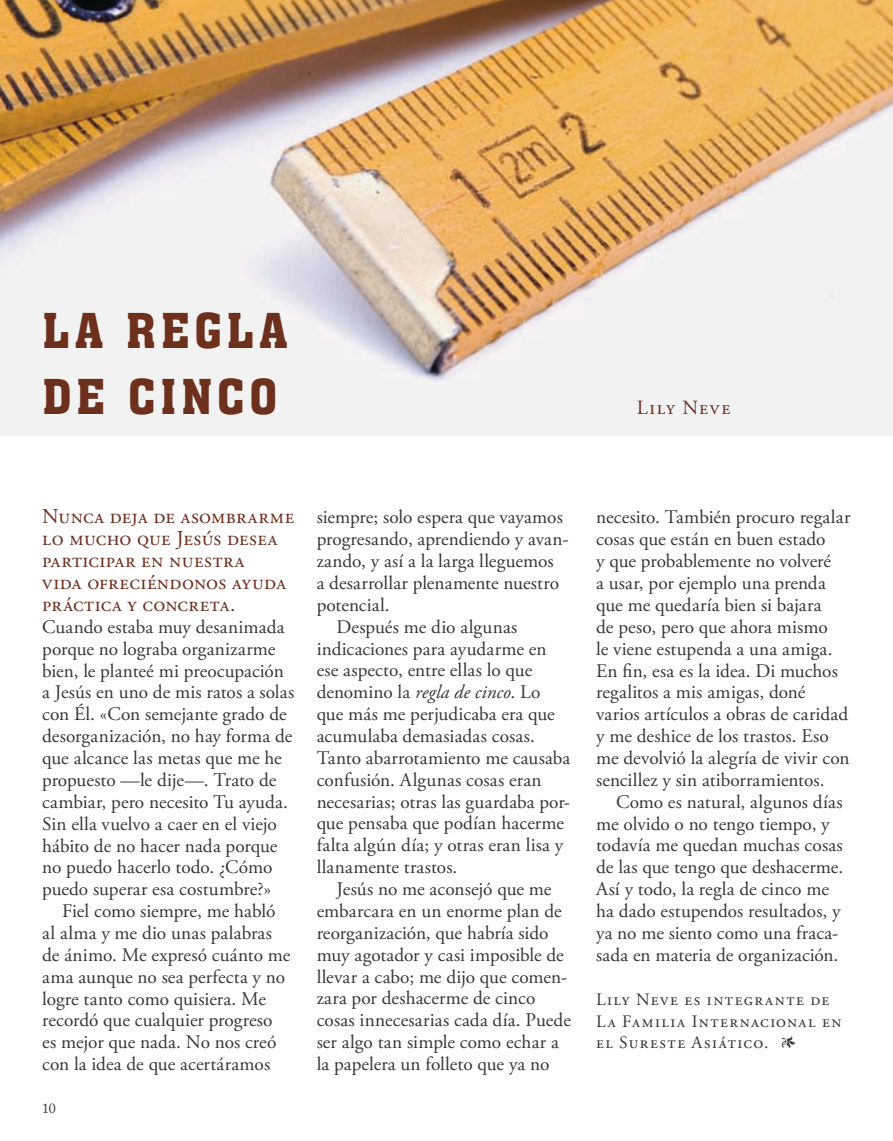
<style>
.page{position:relative;width:893px;height:1141px;background:#fff}
.page>*{position:absolute;margin:0;border:0;box-sizing:border-box;transform-origin:0 0}
.t1{font:47.25px/65.6px "Aachen BT";letter-spacing:.085em;color:#6c301d}
.t2{font:21.18px/21.9px "Adobe Garamond Pro";letter-spacing:.015em;color:#6c301d}
.t3{font:20.12px "Adobe Garamond Pro";letter-spacing:.075em;color:#6c301d}
.t4{font:19.25px/21.9px "Adobe Garamond Pro";letter-spacing:-.005em;color:#353636}
.t5{font:17.5px/21.9px "Adobe Garamond Pro";letter-spacing:.08em;color:#353636}
.t6{font:14px "Adobe Caslon Pro";color:#353636}
.s1{font-style:italic}
</style>
<div class="page">
<img style="left:0;top:0;width:893px;height:436px">
<h1 class="t1" style="left:42px;top:298px;width:247px">LA REGLA<br>DE CINCO</h1>
<p class="t3" style="left:637px;top:396px;width:95px">Lily Neve</p>
<p class="t2" style="left:42px;top:507px;width:254px">Nunca deja de asombrarme lo mucho que Jesús desea participar en nuestra<br>vida ofreciéndonos ayuda práctica y concreta.</p>
<p class="t4" style="left:42px;top:616px;width:254px">Cuando estaba muy desanimada porque no lograba organizarme bien, le planteé mi preocupación a Jesús en uno de mis ratos a solas con Él. «Con semejante grado de desorganización, no hay forma de que alcance las metas que me he propuesto —le dije—. Trato de cambiar, pero necesito Tu ayuda.<br>Sin ella vuelvo a caer en el viejo hábito de no hacer nada porque no puedo hacerlo todo. ¿Cómo puedo superar esa costumbre?»</p>
<p class="t4" style="left:42px;top:901px;width:250px;text-indent:20px">Fiel como siempre, me habló al alma y me dio unas palabras de ánimo. Me expresó cuánto me ama aunque no sea perfecta y no logre tanto como quisiera. Me recordó que cualquier progreso es mejor que nada. No nos creó con la idea de que acertáramos</p>
<p class="t6" style="left:42px;top:1100px;width:15px">10</p>
<p class="t4" style="left:317px;top:507px;width:248px">siempre; solo espera que vayamos</p>
<p class="t4" style="left:317px;top:529px;width:253px">progresando, aprendiendo y avan-</p>
<p class="t4" style="left:317px;top:551px;width:239px">zando, y así a la larga lleguemos</p>
<p class="t4" style="left:317px;top:573px;width:244px">a desarrollar plenamente nuestro</p>
<p class="t4" style="left:317px;top:594px;width:74px">potencial.</p>
<p class="t4" style="left:336px;top:616px;width:182px">Después me dio algunas</p>
<p class="t4" style="left:317px;top:638px;width:231px">indicaciones para ayudarme en</p>
<p class="t4" style="left:317px;top:660px;width:217px">ese aspecto, entre ellas lo que</p>
<p class="t4" style="left:317px;top:682px;width:225px">denomino la <span class="s1">regla de cinco</span>. Lo</p>
<p class="t4" style="left:317px;top:704px;width:240px">que más me perjudicaba era que</p>
<p class="t4" style="left:317px;top:726px;width:220px">acumulaba demasiadas cosas.</p>
<p class="t4" style="left:317px;top:747px;width:255px">Tanto abarrotamiento me causaba</p>
<p class="t4" style="left:317px;top:769px;width:227px">confusión. Algunas cosas eran</p>
<p class="t4" style="left:317px;top:791px;width:255px">necesarias; otras las guardaba por-</p>
<p class="t4" style="left:317px;top:813px;width:249px">que pensaba que podían hacerme</p>
<p class="t4" style="left:317px;top:835px;width:248px">falta algún día; y otras eran lisa y</p>
<p class="t4" style="left:317px;top:857px;width:142px">llanamente trastos.</p>
<p class="t4" style="left:336px;top:879px;width:216px">Jesús no me aconsejó que me</p>
<p class="t4" style="left:317px;top:901px;width:247px">embarcara en un enorme plan de</p>
<p class="t4" style="left:317px;top:922px;width:233px">reorganización, que habría sido</p>
<p class="t4" style="left:317px;top:944px;width:249px">muy agotador y casi imposible de</p>
<p class="t4" style="left:317px;top:966px;width:252px">llevar a cabo; me dijo que comen-</p>
<p class="t4" style="left:317px;top:988px;width:220px">zara por deshacerme de cinco</p>
<p class="t4" style="left:317px;top:1010px;width:256px">cosas innecesarias cada día. Puede</p>
<p class="t4" style="left:317px;top:1032px;width:244px">ser algo tan simple como echar a</p>
<p class="t4" style="left:317px;top:1054px;width:234px">la papelera un folleto que ya no</p>
<p class="t4" style="left:596px;top:507px;width:256px">necesito. También procuro regalar cosas que están en buen estado<br>y que probablemente no volveré<br>a usar, por ejemplo una prenda que me quedaría bien si bajara<br>de peso, pero que ahora mismo<br>le viene estupenda a una amiga.<br>En fin, esa es la idea. Di muchos regalitos a mis amigas, doné varios artículos a obras de caridad y me deshice de los trastos. Eso me devolvió la alegría de vivir con sencillez y sin atiborramientos.</p>
<p class="t4" style="left:596px;top:791px;width:249px;text-indent:20px">Como es natural, algunos días me olvido o no tengo tiempo, y todavía me quedan muchas cosas de las que tengo que deshacerme.<br>Así y todo, la regla de cinco me ha dado estupendos resultados, y ya no me siento como una fraca&shy;sada en materia de organización.</p>
<p class="t5" style="left:596px;top:989px;width:247px">Lily Neve es integrante de<br>La Familia Internacional en el Sureste Asiático. 1</p>
</div>
